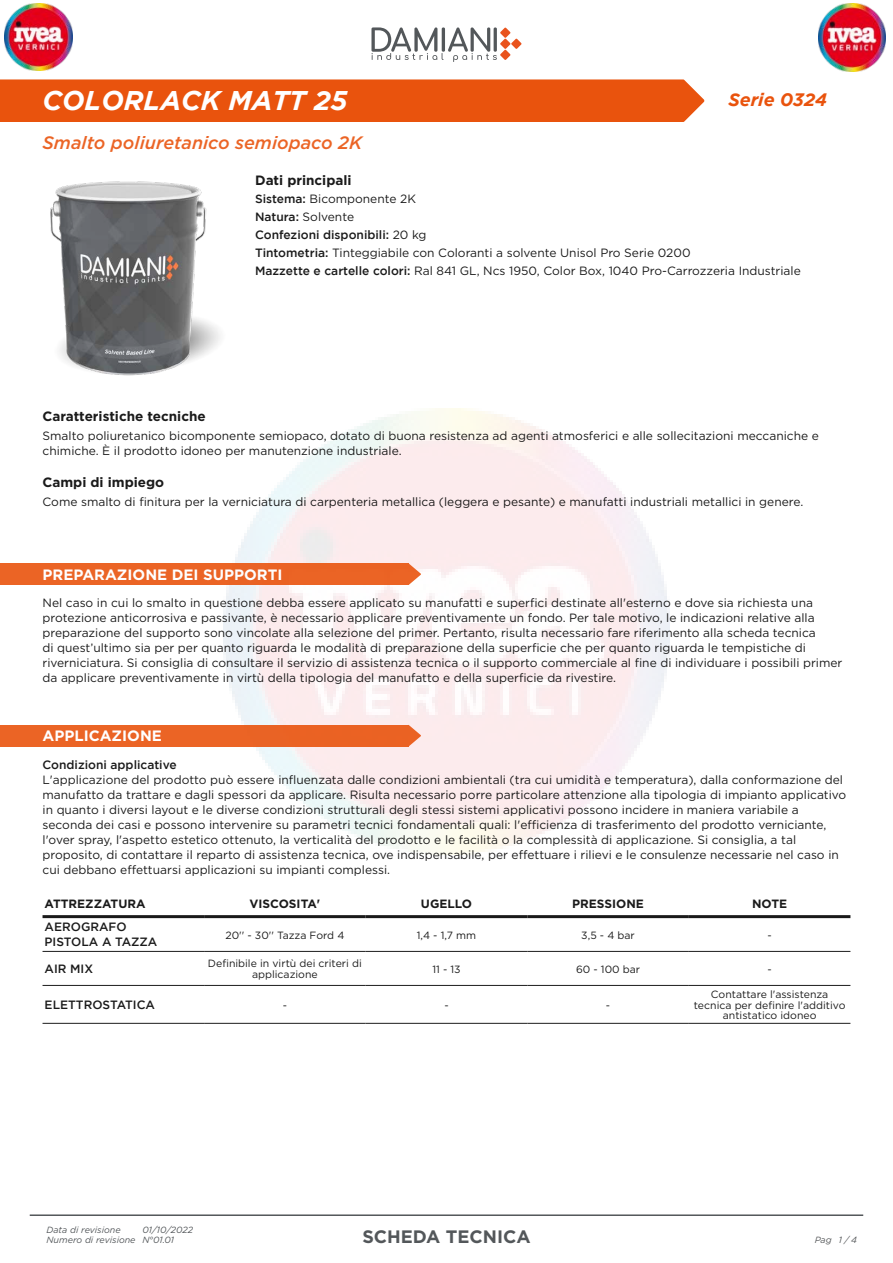
<style>
.page{position:relative;width:893px;height:1263px;background:#fff}
.page>*{position:absolute;margin:0;border:0;box-sizing:border-box;transform-origin:0 0}
.t1{font:italic 700 27px "Gotham";color:#fff}
.t2{font:italic 500 18px "Gotham";color:#e9530d}
.t3{font:700 18px "Gotham";color:#53575a}
.t4{font:italic 700 18px "Gotham";color:#e9530d}
.t5{font:700 15px "Gotham";color:#fff}
.t6{font:700 13.5px "Gotham";color:#000}
.t7{font:12px/15px "Gotham";color:#000}
.t8{font:500 12px/15px "Gotham";color:#000}
.t9{font:700 12px "Gotham";color:#000}
.t10{font:10.5px/10.5px "Gotham";color:#000;text-align:center}
.t11{font:italic 9px/10.1px "Gotham";color:#53575a}
.t12{font:italic 9px "Gotham";color:#55585a}
.s1{font-weight:500}
</style>
<div class="page">
<img style="left:223px;top:408px;width:447px;height:447px">
<svg style="left:371px;top:27px;width:151px;height:35px"></svg>
<hr style="left:30px;top:1214px;width:833px;height:2px;background:#53575a">
<div style="left:0;top:79px;width:704px;height:43px;background:#e9530d"></div>
<img style="left:50px;top:181px;width:170px;height:195px">
<div style="left:0;top:563px;width:408px;height:22px;background:#eb6425"></div>
<svg style="left:408px;top:563px;width:13px;height:22px"></svg>
<hr style="left:43px;top:915px;width:161px;height:3px;background:#000">
<hr style="left:204px;top:915px;width:162px;height:3px;background:#000">
<hr style="left:366px;top:915px;width:161px;height:3px;background:#000">
<hr style="left:527px;top:915px;width:162px;height:3px;background:#000">
<hr style="left:689px;top:915px;width:161px;height:3px;background:#000">
<hr style="left:43px;top:951px;width:161px;height:1px;background:#000">
<hr style="left:204px;top:951px;width:162px;height:1px;background:#000">
<hr style="left:366px;top:951px;width:161px;height:1px;background:#000">
<hr style="left:527px;top:951px;width:162px;height:1px;background:#000">
<hr style="left:689px;top:951px;width:161px;height:1px;background:#000">
<hr style="left:43px;top:985px;width:161px;height:1px;background:#000">
<hr style="left:204px;top:985px;width:162px;height:1px;background:#000">
<hr style="left:366px;top:985px;width:161px;height:1px;background:#000">
<hr style="left:527px;top:985px;width:162px;height:1px;background:#000">
<hr style="left:689px;top:985px;width:161px;height:1px;background:#000">
<hr style="left:43px;top:1023px;width:161px;height:1px;background:#000">
<hr style="left:204px;top:1023px;width:162px;height:1px;background:#000">
<hr style="left:366px;top:1023px;width:161px;height:1px;background:#000">
<hr style="left:527px;top:1023px;width:162px;height:1px;background:#000">
<hr style="left:689px;top:1023px;width:161px;height:1px;background:#000">
<div style="left:0;top:725px;width:408px;height:21px;background:#eb6425"></div>
<svg style="left:408px;top:725px;width:13px;height:21px"></svg>
<img style="left:5px;top:3px;width:68px;height:68px">
<img style="left:818px;top:3px;width:68px;height:68px">
<h1 class="t1" style="left:43px;top:85px;width:306px">COLORLACK MATT 25</h1>
<h2 class="t4" style="left:728px;top:89px;width:100px">Serie 0324</h2>
<h2 class="t2" style="left:43px;top:131px;width:321px">Smalto poliuretanico semiopaco 2K</h2>
<p class="t6" style="left:255px;top:172px;width:98px">Dati principali</p>
<p class="t7" style="left:255px;top:189px;width:547px;line-height:18px"><span class="s1">Sistema:</span> Bicomponente 2K<br><span class="s1">Natura:</span> Solvente<br><span class="s1">Confezioni disponibili:</span> 20 kg<br><span class="s1">Tintometria:</span> Tinteggiabile con Coloranti a solvente Unisol Pro Serie 0200<br><span class="s1">Mazzette e cartelle colori:</span> Ral 841 GL, Ncs 1950, Color Box, 1040 Pro-Carrozzeria Industriale</p>
<p class="t6" style="left:43px;top:408px;width:165px">Caratteristiche tecniche</p>
<p class="t7" style="left:43px;top:428px;width:778px">Smalto poliuretanico bicomponente semiopaco, dotato di buona resistenza ad agenti atmosferici e alle sollecitazioni meccaniche e chimiche. È il prodotto idoneo per manutenzione industriale.</p>
<p class="t6" style="left:43px;top:474px;width:123px">Campi di impiego</p>
<p class="t7" style="left:43px;top:494px;width:762px">Come smalto di finitura per la verniciatura di carpenteria metallica (leggera e pesante) e manufatti industriali metallici in genere.</p>
<p class="t5" style="left:43px;top:566px;width:241px">PREPARAZIONE DEI SUPPORTI</p>
<p class="t7" style="left:43px;top:595px;width:801px">Nel caso in cui lo smalto in questione debba essere applicato su manufatti e superfici destinate all'esterno e dove sia richiesta una protezione anticorrosiva e passivante, è necessario applicare preventivamente un fondo. Per tale motivo, le indicazioni relative alla preparazione del supporto sono vincolate alla selezione del primer. Pertanto, risulta necessario fare riferimento alla scheda tecnica<br>di quest’ultimo sia per per quanto riguarda le modalità di preparazione della superficie che per quanto riguarda le tempistiche di riverniciatura. Si consiglia di consultare il servizio di assistenza tecnica o il supporto commerciale al fine di individuare i possibili primer da applicare preventivamente in virtù della tipologia del manufatto e della superficie da rivestire.</p>
<p class="t5" style="left:43px;top:727px;width:121px">APPLICAZIONE</p>
<p class="t8" style="left:43px;top:757px;width:136px">Condizioni applicative</p>
<p class="t7" style="left:43px;top:772px;width:805px">L'applicazione del prodotto può essere influenzata dalle condizioni ambientali (tra cui umidità e temperatura), dalla conformazione del manufatto da trattare e dagli spessori da applicare. Risulta necessario porre particolare attenzione alla tipologia di impianto applicativo in quanto i diversi layout e le diverse condizioni strutturali degli stessi sistemi applicativi possono incidere in maniera variabile a seconda dei casi e possono intervenire su parametri tecnici fondamentali quali: l'efficienza di trasferimento del prodotto verniciante, l'over spray, l'aspetto estetico ottenuto, la verticalità del prodotto e le facilità o la complessità di applicazione. Si consiglia, a tal proposito, di contattare il reparto di assistenza tecnica, ove indispensabile, per effettuare i rilievi e le consulenze necessarie nel caso in cui debbano effettuarsi applicazioni su impianti complessi.</p>
<p class="t9" style="left:45px;top:897px;width:102px">ATTREZZATURA</p>
<p class="t9" style="left:249px;top:897px;width:72px">VISCOSITA'</p>
<p class="t9" style="left:421px;top:897px;width:53px">UGELLO</p>
<p class="t9" style="left:572px;top:897px;width:73px">PRESSIONE</p>
<p class="t9" style="left:752px;top:897px;width:37px">NOTE</p>
<p class="t8" style="left:45px;top:919px;width:114px">AEROGRAFO<br>PISTOLA A TAZZA</p>
<p class="t10" style="left:225px;top:929px;width:120px">20'' - 30'' Tazza Ford 4</p>
<p class="t10" style="left:417px;top:929px;width:61px">1,4 - 1,7 mm</p>
<p class="t10" style="left:581px;top:929px;width:55px">3,5 - 4 bar</p>
<p class="t10" style="left:767px;top:929px;width:6px">-</p>
<p class="t8" style="left:45px;top:961px;width:50px">AIR MIX</p>
<p class="t10" style="left:208px;top:958px;width:155px">Definibile in virtù dei criteri di applicazione</p>
<p class="t10" style="left:432px;top:963px;width:30px">11 - 13</p>
<p class="t10" style="left:576px;top:963px;width:66px">60 - 100 bar</p>
<p class="t10" style="left:767px;top:963px;width:6px">-</p>
<p class="t8" style="left:45px;top:997px;width:112px">ELETTROSTATICA</p>
<p class="t10" style="left:283px;top:999px;width:6px">-</p>
<p class="t10" style="left:444px;top:999px;width:6px">-</p>
<p class="t10" style="left:606px;top:999px;width:6px">-</p>
<p class="t10" style="left:694px;top:989px;width:153px">Contattare l'assistenza tecnica per definire l'additivo antistatico idoneo</p>
<p class="t11" style="left:142px;top:1225px;width:52px">01/10/2022<br>N°01.01</p>
<h2 class="t3" style="left:362px;top:1226px;width:170px">SCHEDA TECNICA</h2>
<p class="t11" style="left:47px;top:1225px;width:91px">Data di revisione<br>Numero di revisione</p>
<p class="t12" style="left:844px;top:1234px;width:6px">/</p>
<p class="t12" style="left:815px;top:1234px;width:44px">Pag 1 4</p>
</div>
